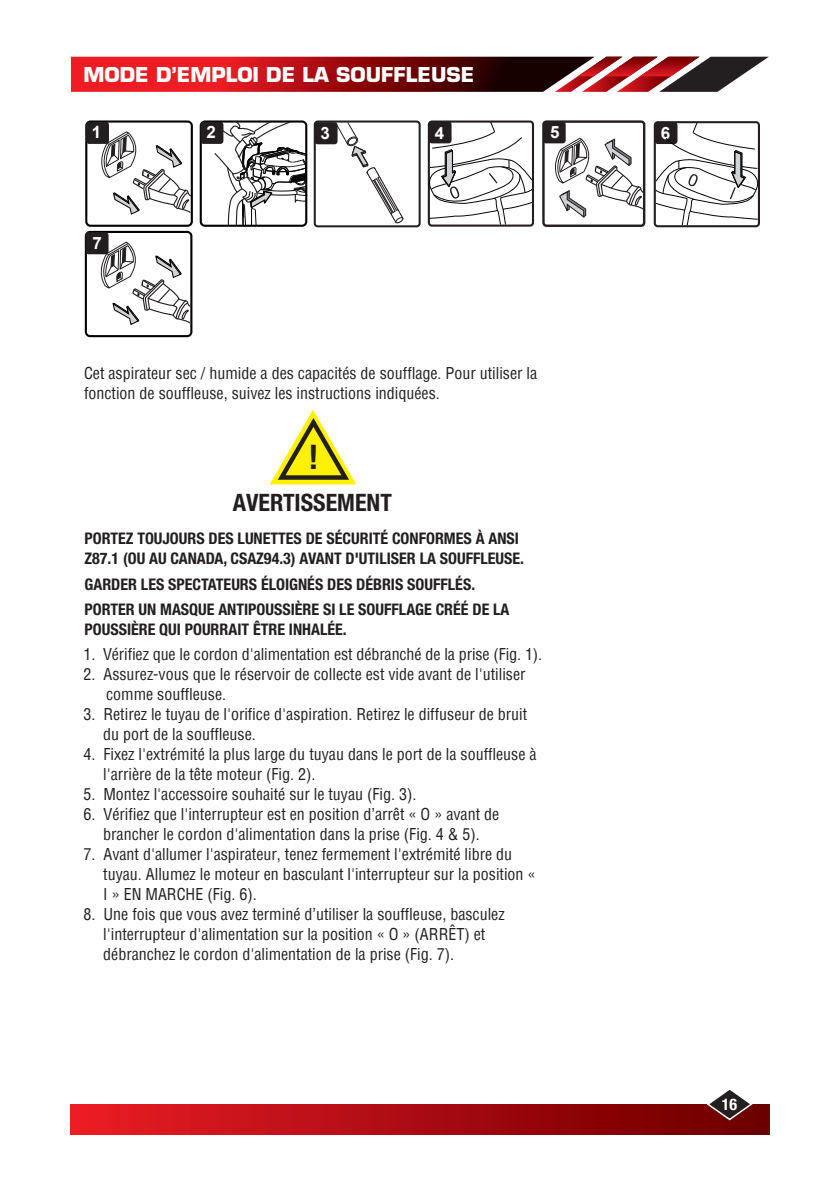
<style>
.page{position:relative;width:840px;height:1191px;background:#fff}
.page>*{position:absolute;margin:0;border:0;box-sizing:border-box;transform-origin:0 0}
.t1{font:700 condensed 34px "Helvetica Neue LT Std";color:#231f20}
.t2{font:700 condensed 24px "Helvetica Neue";color:#231f20}
.t3{font:700 20px "Eurostile";color:#fff}
.t4{font:700 17px "Arial";color:#fff}
.t5{font:condensed 16px/20px "Helvetica Neue";color:#231f20}
.t6{font:700 condensed 16px/20px "Helvetica Neue";color:#231f20}
.t7{font:700 condensed 16px "Helvetica Neue";color:#fff}
</style>
<div class="page">
<div style="left:71px;top:1104px;width:697px;height:30px;background:linear-gradient(to right,#eb1c26,#6a0000)"></div>
<svg style="left:705px;top:1090px;width:48px;height:31px"></svg>
<svg style="left:71px;top:57px;width:697px;height:35px;background:#9b272a"></svg>
<div style="left:199px;top:120px;width:108px;height:107px;border:2px solid #000;border-radius:4px"></div>
<div style="left:200px;top:122px;width:23px;height:22px;background:#231f20;border-radius:3px"></div>
<div style="left:427px;top:120px;width:106px;height:107px;border:2px solid #231f20;border-radius:3px"></div>
<div style="left:313px;top:120px;width:107px;height:107px;border:2px solid #231f20;border-radius:3px"></div>
<div style="left:314px;top:122px;width:23px;height:22px;background:#231f20;border-radius:3px"></div>
<div style="left:542px;top:120px;width:103px;height:107px;border:2px solid #231f20;border-radius:3px"></div>
<div style="left:542px;top:121px;width:23px;height:22px;background:#231f20;border-radius:3px"></div>
<div style="left:85px;top:120px;width:108px;height:107px;border:2px solid #000;border-radius:4px"></div>
<div style="left:86px;top:122px;width:23px;height:22px;background:#231f20;border-radius:3px"></div>
<svg style="left:97px;top:131px;width:95px;height:84px"></svg>
<svg style="left:550px;top:137px;width:94px;height:82px"></svg>
<div style="left:85px;top:231px;width:107px;height:106px;border:2px solid #000;border-radius:4px"></div>
<div style="left:85px;top:232px;width:23px;height:22px;background:#231f20;border-radius:3px"></div>
<svg style="left:96px;top:241px;width:96px;height:85px"></svg>
<div style="left:653px;top:121px;width:106px;height:106px;border:2px solid #231f20;border-radius:3px"></div>
<svg style="left:654px;top:122px;width:105px;height:104px"></svg>
<svg style="left:427px;top:121px;width:106px;height:104px"></svg>
<svg style="left:213px;top:120px;width:94px;height:107px"></svg>
<svg style="left:335px;top:122px;width:68px;height:104px"></svg>
<svg style="left:269px;top:410px;width:88px;height:75px"></svg>
<p class="t3" style="left:83px;top:62px;width:392px">MODE D’EMPLOI DE LA SOUFFLEUSE</p>
<p class="t4" style="left:92px;top:120px;width:11px">1</p>
<p class="t4" style="left:206px;top:120px;width:11px">2</p>
<p class="t4" style="left:320px;top:121px;width:11px">3</p>
<p class="t4" style="left:434px;top:121px;width:11px">4</p>
<p class="t4" style="left:550px;top:120px;width:11px">5</p>
<p class="t4" style="left:92px;top:231px;width:11px">7</p>
<p class="t5" style="left:84px;top:363px;width:454px">Cet aspirateur sec / humide a des capacités de soufflage. Pour utiliser la fonction de souffleuse, suivez les instructions indiquées.</p>
<h1 class="t1" style="left:308px;top:436px;width:12px">!</h1>
<h2 class="t2" style="left:233px;top:487px;width:160px">AVERTISSEMENT</h2>
<p class="t6" style="left:84px;top:528px;width:441px">PORTEZ TOUJOURS DES LUNETTES DE SÉCURITÉ CONFORMES À ANSI<br>Z87.1 (OU AU CANADA, CSAZ94.3) AVANT D'UTILISER LA SOUFFLEUSE.</p>
<p class="t6" style="left:84px;top:571px;width:426px;line-height:25.6px">GARDER LES SPECTATEURS ÉLOIGNÉS DES DÉBRIS SOUFFLÉS.<br>PORTER UN MASQUE ANTIPOUSSIÈRE SI LE SOUFFLAGE CRÉÉ DE LA</p>
<p class="t6" style="left:84px;top:619px;width:263px">POUSSIÈRE QUI POURRAIT ÊTRE INHALÉE.</p>
<p class="t5" style="left:83px;top:644px;width:460px">1. Vérifiez que le cordon d'alimentation est débranché de la prise (Fig. 1).</p>
<p class="t5" style="left:106px;top:664px;width:420px;text-indent:-23px">2. Assurez-vous que le réservoir de collecte est vide avant de l'utiliser comme souffleuse.</p>
<p class="t5" style="left:103px;top:704px;width:425px;text-indent:-20px">3. Retirez le tuyau de l'orifice d'aspiration. Retirez le diffuseur de bruit du port de la souffleuse.</p>
<p class="t5" style="left:103px;top:744px;width:434px;text-indent:-20px">4. Fixez l'extrémité la plus large du tuyau dans le port de la souffleuse à l'arrière de la tête moteur (Fig. 2).</p>
<p class="t5" style="left:83px;top:784px;width:334px">5. Montez l'accessoire souhaité sur le tuyau (Fig. 3).</p>
<p class="t5" style="left:83px;top:804px;width:417px;text-align:center">6. Vérifiez que l'interrupteur est en position d’arrêt « O » avant de brancher le cordon d'alimentation dans la prise (Fig. 4 &amp; 5).</p>
<p class="t5" style="left:103px;top:844px;width:433px;text-indent:-20px">7. Avant d'allumer l'aspirateur, tenez fermement l'extrémité libre du tuyau. Allumez le moteur en basculant l'interrupteur sur la position «<br>I » EN MARCHE (Fig. 6).</p>
<p class="t5" style="left:103px;top:904px;width:402px;text-indent:-20px">8. Une fois que vous avez terminé d’utiliser la souffleuse, basculez l'interrupteur d'alimentation sur la position « O » (ARRÊT) et débranchez le cordon d'alimentation de la prise (Fig. 7).</p>
<p class="t4" style="left:660px;top:121px;width:11px">6</p>
<p class="t7" style="left:721px;top:1094px;width:17px">16</p>
</div>
